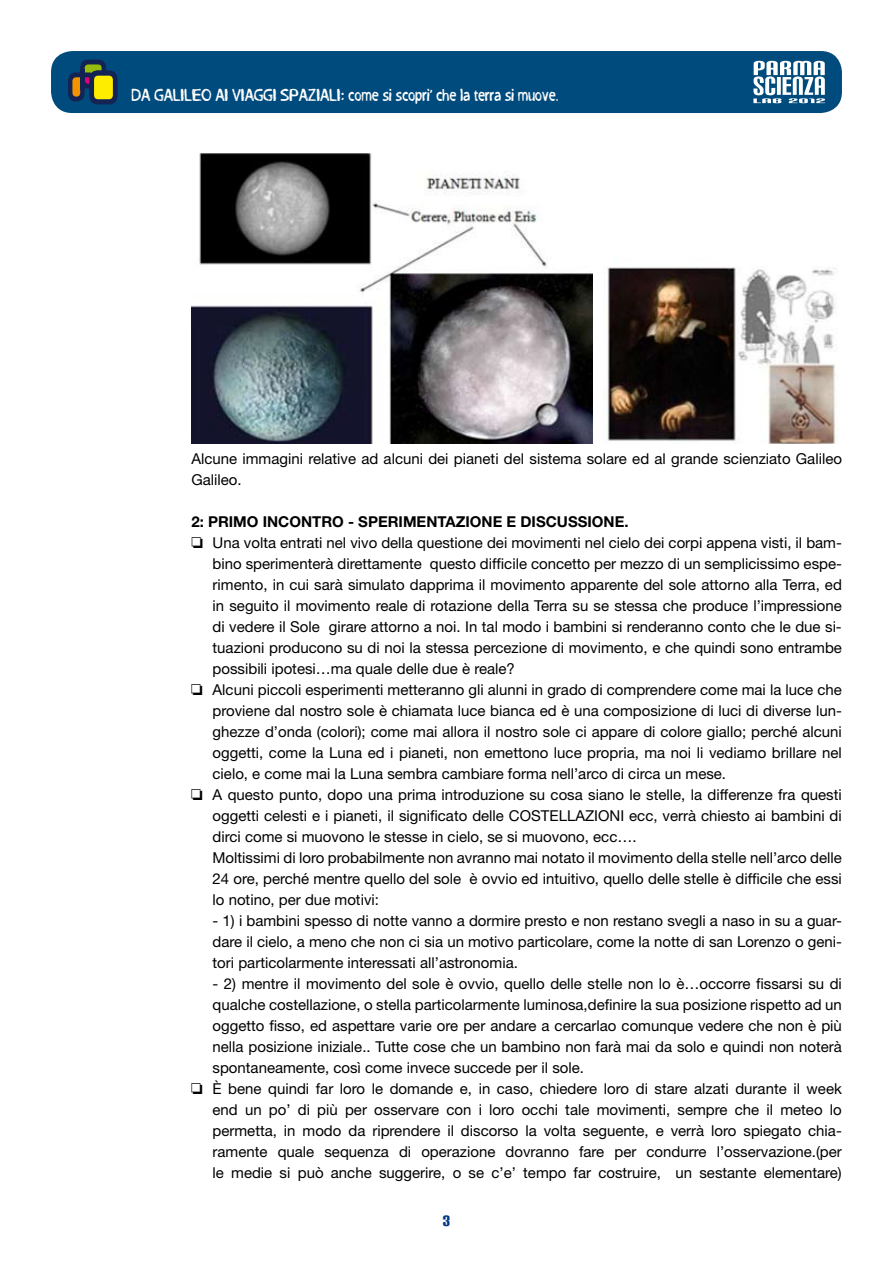
<style>
.page{position:relative;width:893px;height:1263px;background:#fff}
.page>*{position:absolute;margin:0;border:0;box-sizing:border-box;transform-origin:0 0}
.t1{font:18px "Carbon Block";color:#003882}
.t2{font:15px/21px "Helvetica Neue";color:#000}
.t3{font:700 15px "Helvetica Neue";color:#000}
.t4{font:13.5px "Grog Binge";letter-spacing:.01em;color:#fff}
.s1{font-family:"Monotype Sorts"}
</style>
<div class="page">
<div style="left:51px;top:51px;width:791px;height:62px;background:#004b7d;border-radius:21px"></div>
<svg style="left:68px;top:60px;width:50px;height:44px"></svg>
<svg style="left:753px;top:61px;width:72px;height:42px"></svg>
<img style="left:191px;top:153px;width:401px;height:290px">
<img style="left:605px;top:267px;width:233px;height:176px">
<p class="t4" style="left:132px;top:88px;width:428px">Da Galileo ai viaggi spaziali: come si scopri’ che la terra si muove.</p>
<p class="t2" style="left:191px;top:448px;width:652px">Alcune immagini relative ad alcuni dei pianeti del sistema solare ed al grande scienziato Galileo<br>Galileo.</p>
<p class="t3" style="left:191px;top:512px;width:439px">2: PRIMO INCONTRO - SPERIMENTAZIONE E DISCUSSIONE.</p>
<p class="t2" style="left:191px;top:532px;width:652px"><span class="s1">R</span> Una volta entrati nel vivo della questione dei movimenti nel cielo dei corpi appena visti, il bam-</p>
<p class="t2" style="left:213px;top:553px;width:631px">bino sperimenterà direttamente questo difficile concetto per mezzo di un semplicissimo espe-</p>
<p class="t2" style="left:213px;top:574px;width:631px">rimento, in cui sarà simulato dapprima il movimento apparente del sole attorno alla Terra, ed</p>
<p class="t2" style="left:213px;top:595px;width:631px">in seguito il movimento reale di rotazione della Terra su se stessa che produce l’impressione</p>
<p class="t2" style="left:213px;top:616px;width:631px">di vedere il Sole girare attorno a noi. In tal modo i bambini si renderanno conto che le due si-</p>
<p class="t2" style="left:213px;top:637px;width:631px">tuazioni producono su di noi la stessa percezione di movimento, e che quindi sono entrambe</p>
<p class="t2" style="left:213px;top:658px;width:304px">possibili ipotesi…ma quale delle due è reale?</p>
<p class="t2" style="left:191px;top:679px;width:652px"><span class="s1">R</span> Alcuni piccoli esperimenti metteranno gli alunni in grado di comprendere come mai la luce che</p>
<p class="t2" style="left:213px;top:700px;width:631px">proviene dal nostro sole è chiamata luce bianca ed è una composizione di luci di diverse lun-</p>
<p class="t2" style="left:213px;top:721px;width:631px">ghezze d’onda (colori); come mai allora il nostro sole ci appare di colore giallo; perché alcuni</p>
<p class="t2" style="left:213px;top:742px;width:631px">oggetti, come la Luna ed i pianeti, non emettono luce propria, ma noi li vediamo brillare nel</p>
<p class="t2" style="left:213px;top:763px;width:515px">cielo, e come mai la Luna sembra cambiare forma nell’arco di circa un mese.</p>
<p class="t2" style="left:191px;top:784px;width:652px"><span class="s1">R</span> A questo punto, dopo una prima introduzione su cosa siano le stelle, la differenze fra questi</p>
<p class="t2" style="left:213px;top:805px;width:631px">oggetti celesti e i pianeti, il significato delle COSTELLAZIONI ecc, verrà chiesto ai bambini di</p>
<p class="t2" style="left:213px;top:826px;width:425px">dirci come si muovono le stesse in cielo, se si muovono, ecc….</p>
<p class="t2" style="left:213px;top:847px;width:631px">Moltissimi di loro probabilmente non avranno mai notato il movimento della stelle nell’arco delle</p>
<p class="t2" style="left:213px;top:868px;width:631px">24 ore, perché mentre quello del sole è ovvio ed intuitivo, quello delle stelle è difficile che essi</p>
<p class="t2" style="left:213px;top:889px;width:168px">lo notino, per due motivi:</p>
<p class="t2" style="left:213px;top:910px;width:631px;text-align:justify">- 1) i bambini spesso di notte vanno a dormire presto e non restano svegli a naso in su a guar&shy;dare il cielo, a meno che non ci sia un motivo particolare, come la notte di san Lorenzo o geni&shy;tori particolarmente interessati all’astronomia.</p>
<p class="t2" style="left:213px;top:973px;width:631px">- 2) mentre il movimento del sole è ovvio, quello delle stelle non lo è…occorre fissarsi su di</p>
<p class="t2" style="left:213px;top:994px;width:631px">qualche costellazione, o stella particolarmente luminosa,definire la sua posizione rispetto ad un</p>
<p class="t2" style="left:213px;top:1015px;width:631px">oggetto fisso, ed aspettare varie ore per andare a cercarlao comunque vedere che non è più</p>
<p class="t2" style="left:213px;top:1036px;width:631px">nella posizione iniziale.. Tutte cose che un bambino non farà mai da solo e quindi non noterà</p>
<p class="t2" style="left:213px;top:1057px;width:373px">spontaneamente, così come invece succede per il sole.</p>
<p class="t2" style="left:191px;top:1078px;width:652px"><span class="s1">R</span> È bene quindi far loro le domande e, in caso, chiedere loro di stare alzati durante il week</p>
<p class="t2" style="left:213px;top:1099px;width:631px">end un po’ di più per osservare con i loro occhi tale movimenti, sempre che il meteo lo</p>
<p class="t2" style="left:213px;top:1120px;width:631px">permetta, in modo da riprendere il discorso la volta seguente, e verrà loro spiegato chia-</p>
<p class="t2" style="left:213px;top:1141px;width:631px">ramente quale sequenza di operazione dovranno fare per condurre l’osservazione.(per</p>
<p class="t2" style="left:213px;top:1161px;width:631px">le medie si può anche suggerire, o se c’e’ tempo far costruire, un sestante elementare)</p>
<p class="t1" style="left:443px;top:1212px;width:9px">3</p>
</div>
